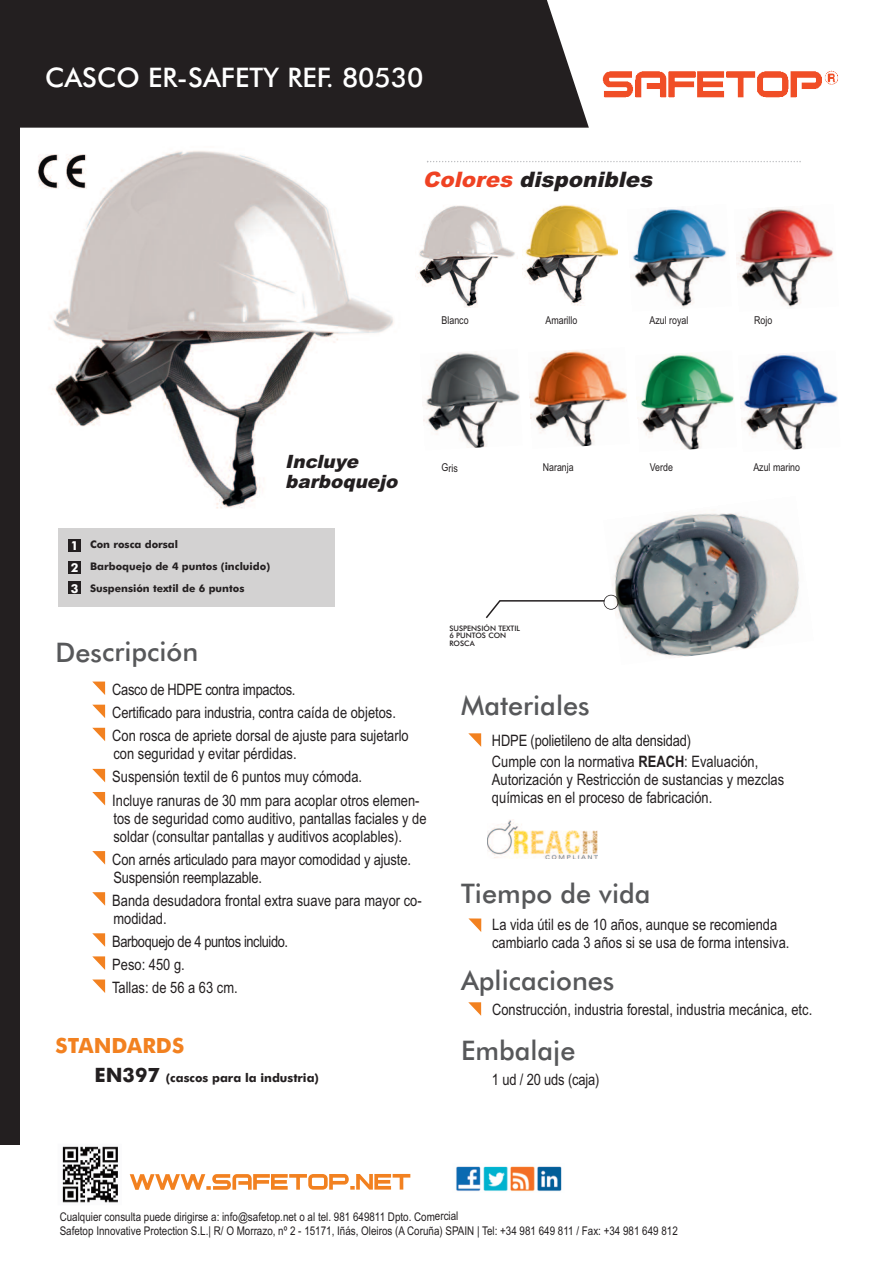
<style>
.page{position:relative;width:893px;height:1263px;background:#fff}
.page>*{position:absolute;margin:0;border:0;box-sizing:border-box;transform-origin:0 0}
.t1{font:500 27px "Futura BT";color:#57585a}
.t2{font:500 27px "Futura BT";color:#fff}
.t3{font:italic 900 21.3px "Arial";color:#231f20}
.t4{font:700 21px "Futura BT";color:#f28120}
.t5{font:italic 900 18.3px/20px "Arial";color:#231f20}
.t6{font:15.75px/18px "Arial Narrow";color:#231f20}
.t7{font:15.75px/23.1px "Arial Narrow";letter-spacing:-.025em;color:#231f20}
.t8{font:700 12.3px/21.1px "Futura BT";color:#fff;text-align:justify}
.t9{font:12px/14.2px "Arial Narrow";color:#231f20}
.t10{font:700 12px "Futura BT";color:#231f20}
.t11{font:10.8px "Arial Narrow";color:#231f20}
.t12{font:700 10.5px/21.8px "Futura BT";color:#231f20}
.t13{font:500 7.5px/7.5px "Futura BT";color:#231f20}
.s1{color:#ef4223}
.s2{font-size:19.8px}
.s3{font-weight:700}
</style>
<div class="page">
<img style="left:49px;top:151px;width:345px;height:358px">
<div style="left:20px;top:0;width:569px;height:128px;background:#231f20"></div>
<svg style="left:130px;top:1174px;width:280px;height:16px"></svg>
<img style="left:62px;top:1146px;width:56px;height:57px">
<img style="left:602px;top:70px;width:236px;height:28px">
<img style="left:456px;top:1166px;width:106px;height:25px">
<div style="left:0;top:0;width:20px;height:1144px;background:#231f20"></div>
<svg style="left:92px;top:681px;width:13px;height:14px"></svg>
<svg style="left:92px;top:705px;width:13px;height:13px"></svg>
<svg style="left:92px;top:728px;width:13px;height:13px"></svg>
<svg style="left:92px;top:792px;width:13px;height:13px"></svg>
<svg style="left:92px;top:851px;width:13px;height:14px"></svg>
<svg style="left:92px;top:892px;width:13px;height:14px"></svg>
<svg style="left:92px;top:933px;width:13px;height:14px"></svg>
<svg style="left:92px;top:956px;width:13px;height:14px"></svg>
<svg style="left:92px;top:769px;width:13px;height:13px"></svg>
<svg style="left:92px;top:979px;width:13px;height:14px"></svg>
<svg style="left:468px;top:733px;width:13px;height:14px"></svg>
<svg style="left:468px;top:918px;width:13px;height:14px"></svg>
<svg style="left:468px;top:1002px;width:13px;height:14px"></svg>
<div style="left:29px;top:141px;width:70px;height:61px;background:#fff"></div>
<img style="left:37px;top:154px;width:50px;height:35px">
<div style="left:58px;top:528px;width:276px;height:79px;background:#d3d2d2"></div>
<div style="left:68px;top:539px;width:13px;height:13px;background:#231f20"></div>
<div style="left:68px;top:561px;width:13px;height:12px;background:#231f20"></div>
<div style="left:68px;top:582px;width:13px;height:12px;background:#231f20"></div>
<svg style="left:427px;top:161px;width:374px;height:1px"></svg>
<img style="left:488px;top:820px;width:109px;height:38px">
<img style="left:522px;top:205px;width:96px;height:100px">
<img style="left:736px;top:207px;width:98px;height:101px">
<img style="left:631px;top:209px;width:95px;height:99px">
<img style="left:415px;top:205px;width:100px;height:102px">
<svg style="left:422px;top:352px;width:416px;height:98px"></svg>
<img style="left:528px;top:350px;width:102px;height:99px">
<svg style="left:485px;top:513px;width:314px;height:145px"></svg>
<div style="left:604px;top:595px;width:14px;height:15px;border:2px solid #231f20;border-radius:50%"></div>
<h1 class="t2" style="left:45px;top:62px;width:380px">CASCO ER-SAFETY REF. 80530</h1>
<h2 class="t3" style="left:423px;top:167px;width:237px"><span class="s1">Colores</span> disponibles</h2>
<p class="t11" style="left:649px;top:314px;width:40px">Azul royal</p>
<p class="t11" style="left:442px;top:314px;width:29px">Blanco</p>
<p class="t11" style="left:545px;top:314px;width:34px">Amarillo</p>
<p class="t11" style="left:754px;top:314px;width:20px">Rojo</p>
<p class="t5" style="left:285px;top:452px;width:119px">Incluye barboquejo</p>
<p class="t11" style="left:442px;top:461px;width:18px">Gris</p>
<p class="t11" style="left:543px;top:461px;width:33px">Naranja</p>
<p class="t11" style="left:650px;top:461px;width:25px">Verde</p>
<p class="t11" style="left:753px;top:461px;width:48px">Azul marino</p>
<p class="t8" style="left:71px;top:536px;width:9px">1<br>2<br>3</p>
<p class="t12" style="left:90px;top:533px;width:182px">Con rosca dorsal<br>Barboquejo de 4 puntos (incluido)<br>Suspensión textil de 6 puntos</p>
<h1 class="t1" style="left:56px;top:636px;width:144px">Descripción</h1>
<p class="t6" style="left:112px;top:678px;width:298px;line-height:23.1px">Casco de HDPE contra impactos.<br>Certificado para industria, contra caída de objetos.<br>Con rosca de apriete dorsal de ajuste para sujetarlo</p>
<p class="t6" style="left:112px;top:742px;width:309px;line-height:23.1px">con seguridad y evitar pérdidas.<br>Suspensión textil de 6 puntos muy cómoda.<br>Incluye ranuras de 30 mm para acoplar otros elemen-</p>
<p class="t6" style="left:113px;top:809px;width:315px">tos de seguridad como auditivo, pantallas faciales y de soldar (consultar pantallas y auditivos acoplables).</p>
<p class="t6" style="left:112px;top:850px;width:300px">Con arnés articulado para mayor comodidad y ajuste.<br>Suspensión reemplazable.</p>
<p class="t6" style="left:112px;top:891px;width:311px">Banda desudadora frontal extra suave para mayor co&shy;modidad.</p>
<p class="t7" style="left:112px;top:930px;width:178px">Barboquejo de 4 puntos incluido.<br>Peso: 450 g.<br>Tallas: de 56 a 63 cm.</p>
<h3 class="t4" style="left:56px;top:1033px;width:130px">STANDARDS</h3>
<p class="t10" style="left:95px;top:1071px;width:226px"><span class="s2">EN397</span> (cascos para la industria)</p>
<p class="t13" style="left:449px;top:624px;width:72px">SUSPENSIÓN TEXTIL<br>6 PUNTOS CON<br>ROSCA</p>
<h1 class="t1" style="left:461px;top:690px;width:130px">Materiales</h1>
<p class="t6" style="left:492px;top:731px;width:201px">HDPE (polietileno de alta densidad)</p>
<p class="t6" style="left:492px;top:752px;width:294px">Cumple con la normativa <span class="s3">REACH</span>: Evaluación,<br>Autorización y Restricción de sustancias y mezclas químicas en el proceso de fabricación.</p>
<h1 class="t1" style="left:461px;top:878px;width:191px">Tiempo de vida</h1>
<p class="t6" style="left:492px;top:915px;width:299px">La vida útil es de 10 años, aunque se recomienda cambiarlo cada 3 años si se usa de forma intensiva.</p>
<h1 class="t1" style="left:461px;top:964px;width:155px">Aplicaciones</h1>
<p class="t6" style="left:492px;top:1001px;width:322px">Construcción, industria forestal, industria mecánica, etc.</p>
<h1 class="t1" style="left:461px;top:1034px;width:116px">Embalaje</h1>
<p class="t6" style="left:492px;top:1070px;width:109px">1 ud / 20 uds (caja)</p>
<p class="t9" style="left:60px;top:1209px;width:620px">Cualquier consulta puede dirigirse a: info@safetop.net o al tel. 981 649811 Dpto. Comercial<br>Safetop Innovative Protection S.L.| R/ O Morrazo, nº 2 - 15171, Iñás, Oleiros (A Coruña) SPAIN | Tel: +34 981 649 811 / Fax: +34 981 649 812</p>
</div>
